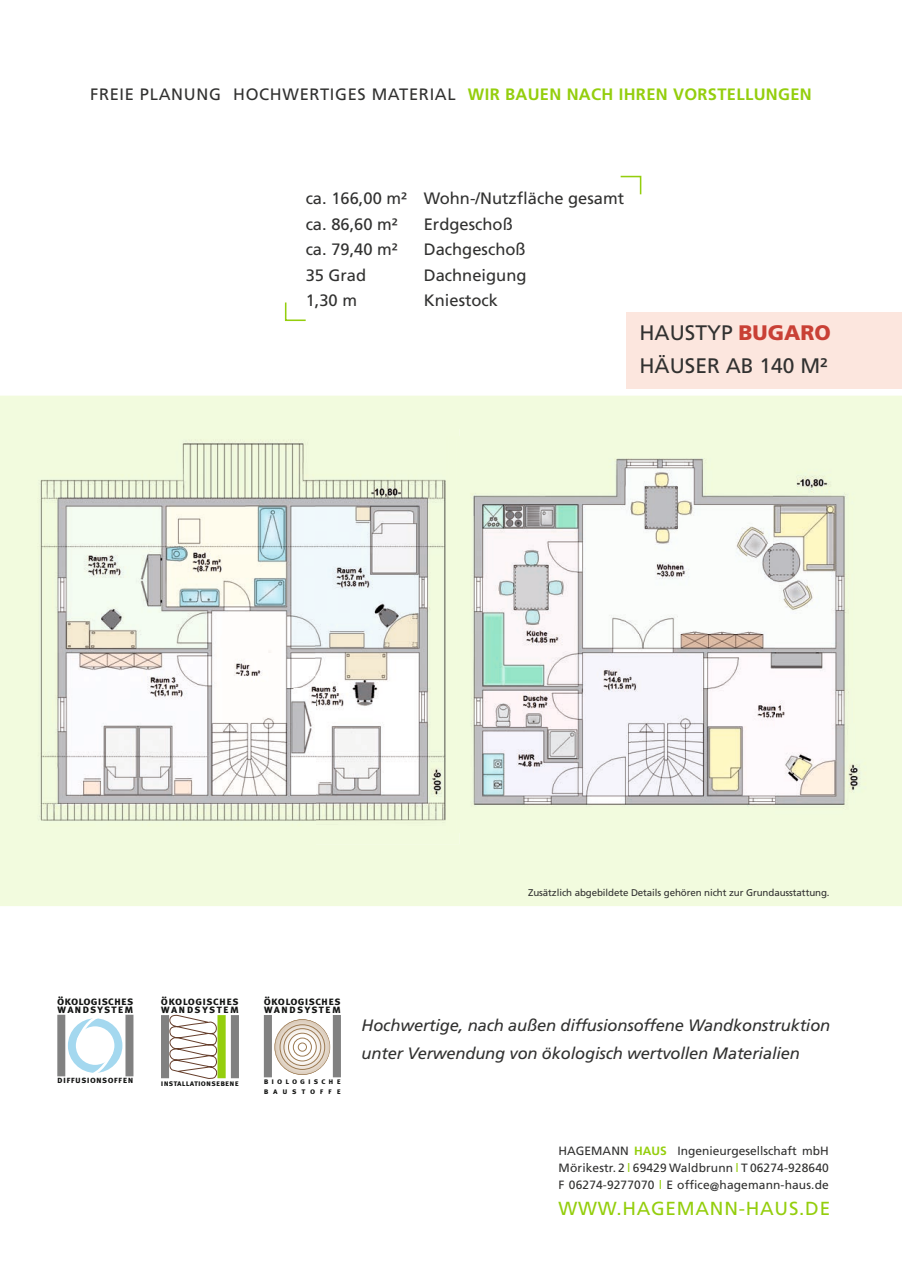
<style>
.page{position:relative;width:902px;height:1272px;background:#fff}
.page>*{position:absolute;margin:0;border:0;box-sizing:border-box;transform-origin:0 0}
.t1{font:21px/33px "Frutiger";color:#313130}
.t2{font:18.9px "Frutiger";letter-spacing:.04em;color:#94ce0d}
.t3{font:16.5px/25.5px "Frutiger";color:#313130}
.t4{font:italic 16.5px/28.5px "Frutiger";letter-spacing:-.01em;color:#313130}
.t5{font:16.5px "Frutiger";letter-spacing:.04em;color:#313130}
.t6{font:12px/17.2px "Frutiger";letter-spacing:.01em;color:#313130;text-align:justify}
.t7{font:12px "Meta Plus Bold Caps";letter-spacing:.01em;color:#131413}
.t8{font:12px "Meta Plus Bold Caps";letter-spacing:.075em;color:#131413}
.t9{font:11.85px "Meta Plus Bold Caps";letter-spacing:.03em;color:#131413}
.t10{font:11.85px "Meta Plus Bold Caps";letter-spacing:.1em;color:#131413}
.t11{font:11.85px "Meta Plus Bold Caps";letter-spacing:.095em;color:#131413}
.t12{font:9.75px "Frutiger";letter-spacing:-.01em;color:#313130}
.t13{font:9.75px "Meta Plus Bold Caps";letter-spacing:.03em;color:#131413}
.t14{font:8.55px/10.2px "Meta Plus Bold Caps";letter-spacing:.345em;color:#131413}
.t15{font:8.55px "Meta Plus Bold Caps";letter-spacing:.015em;color:#131413}
.s1{font-weight:700;color:#94ce0d}
.s2{font-weight:900;color:#c94035}
.s3{color:#94ce0d}
</style>
<div class="page">
<div style="left:0;top:395px;width:901px;height:511px;background:#f2fbde"></div>
<img style="left:459px;top:436px;width:419px;height:396px">
<img style="left:28px;top:429px;width:431px;height:415px">
<svg style="left:620px;top:175px;width:22px;height:20px"></svg>
<svg style="left:284px;top:302px;width:22px;height:20px"></svg>
<div style="left:626px;top:312px;width:275px;height:76px;background:#fce6de"></div>
<div style="left:68px;top:1018px;width:54px;height:54px;border:8px solid #a4d8ef;border-radius:50%"></div>
<div style="left:57px;top:1014px;width:8px;height:62px;background:#818181"></div>
<div style="left:125px;top:1014px;width:8px;height:62px;background:#818181"></div>
<svg style="left:75px;top:1018px;width:26px;height:24px"></svg>
<svg style="left:89px;top:1049px;width:26px;height:24px"></svg>
<svg style="left:169px;top:1014px;width:48px;height:64px"></svg>
<div style="left:231px;top:1015px;width:8px;height:63px;background:#818181"></div>
<div style="left:161px;top:1015px;width:8px;height:63px;background:#818181"></div>
<div style="left:217px;top:1015px;width:9px;height:63px;background:#94ce0d"></div>
<svg style="left:274px;top:1019px;width:56px;height:55px"></svg>
<div style="left:264px;top:1014px;width:8px;height:63px;background:#818181"></div>
<div style="left:333px;top:1014px;width:8px;height:63px;background:#818181"></div>
<div style="left:293px;top:1037px;width:19px;height:19px;border:1px solid #9c7b54;border-radius:50%"></div>
<div style="left:288px;top:1032px;width:28px;height:29px;border:1px solid #9c7b54;border-radius:50%"></div>
<div style="left:283px;top:1028px;width:38px;height:37px;border:1px solid #9c7b54;border-radius:50%"></div>
<div style="left:280px;top:1024px;width:45px;height:45px;border:1px solid #9c7b54;border-radius:50%"></div>
<div style="left:298px;top:1042px;width:9px;height:9px;border:1px solid #9c7b54;border-radius:50%"></div>
<h3 class="t5" style="left:90px;top:85px;width:723px">FREIE PLANUNG HOCHWERTIGES MATERIAL <span class="s1">WIR BAUEN NACH IHREN VORSTELLUNGEN</span></h3>
<h3 class="t3" style="left:305px;top:186px;width:103px">ca. 166,00 m² ca. 86,60 m² ca. 79,40 m²<br>35 Grad<br>1,30 m</h3>
<h3 class="t3" style="left:424px;top:185px;width:202px">Wohn-/Nutzfläche gesamt<br>Erdgeschoß<br>Dachgeschoß<br>Dachneigung<br>Kniestock</h3>
<h1 class="t1" style="left:639px;top:316px;width:193px">HAUSTYP <span class="s2">BUGARO<br></span>HÄUSER AB 140 M²</h1>
<p class="t12" style="left:528px;top:886px;width:303px">Zusätzlich abgebildete Details gehören nicht zur Grundausstattung.</p>
<p class="t7" style="left:57px;top:993px;width:78px">ökologisches</p>
<p class="t8" style="left:57px;top:1001px;width:78px">wandsystem</p>
<p class="t13" style="left:57px;top:1074px;width:78px">diffusionsoffen</p>
<p class="t9" style="left:161px;top:993px;width:79px">ökologisches</p>
<p class="t10" style="left:161px;top:1001px;width:79px">wandsystem</p>
<p class="t15" style="left:161px;top:1077px;width:79px">installationsebene</p>
<p class="t9" style="left:264px;top:993px;width:78px">ökologisches</p>
<p class="t11" style="left:264px;top:1001px;width:78px">wandsystem</p>
<p class="t14" style="left:264px;top:1076px;width:78px">biologische baustoffe</p>
<h3 class="t4" style="left:361px;top:1010px;width:470px">Hochwertige, nach außen diffusionsoffene Wandkonstruktion unter Verwendung von ökologisch wertvollen Materialien</h3>
<p class="t6" style="left:558px;top:1141px;width:272px">HAGEMANN <span class="s1">HAUS</span> Ingenieurgesellschaft mbH Mörikestr. 2 <span class="s3">l</span> 69429 Waldbrunn <span class="s3">l</span> T 06274-928640<br>F 06274-9277070 <span class="s3">l</span> E office@hagemann-haus.de</p>
<h2 class="t2" style="left:558px;top:1196px;width:273px">WWW.HAGEMANN-HAUS.DE</h2>
</div>
